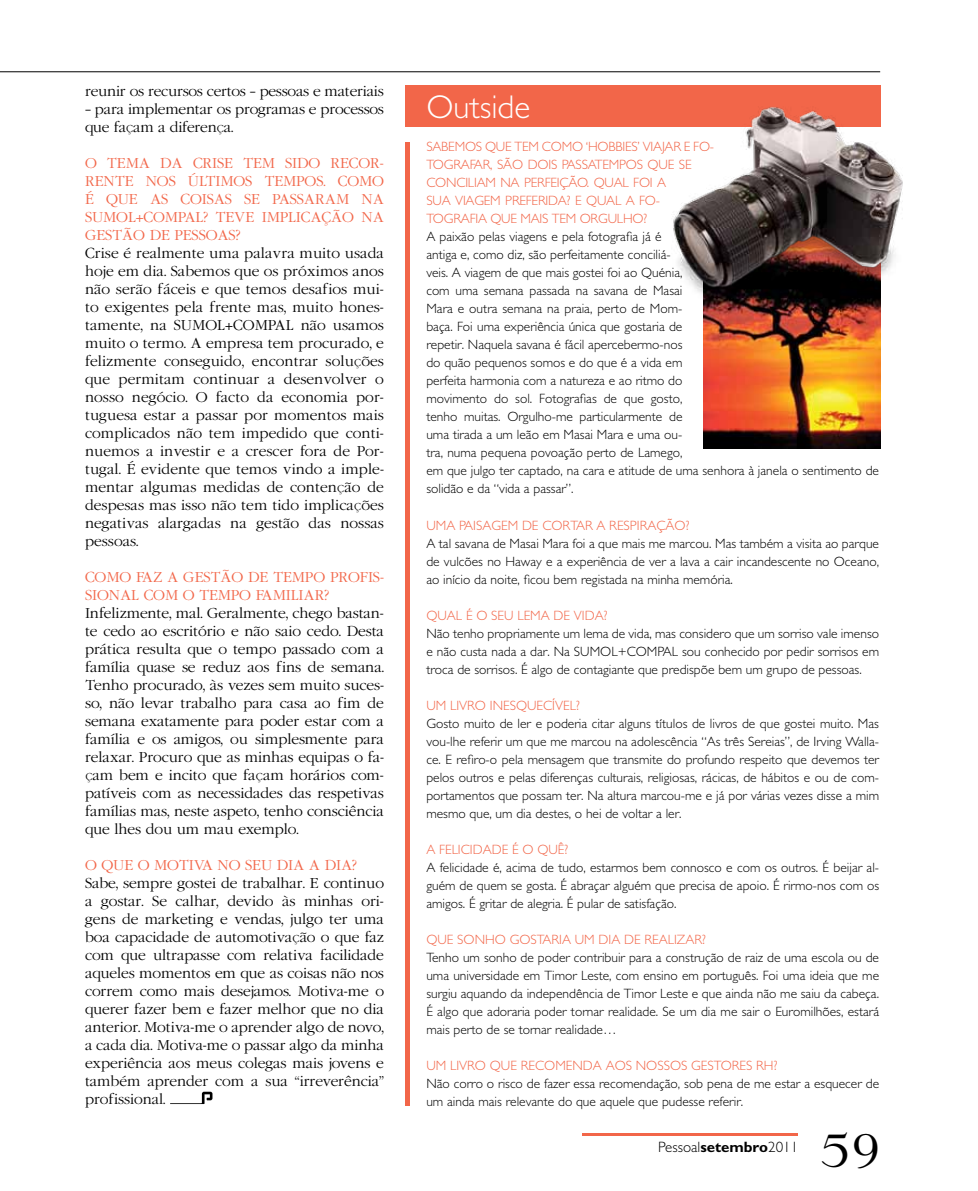
<style>
.page{position:relative;width:978px;height:1191px;background:#fff}
.page>*{position:absolute;margin:0;border:0;box-sizing:border-box;transform-origin:0 0}
.t1{font:45px "Lingwood";color:#000}
.t2{font:300 33px "Gentle Sans";color:#fff}
.t3{font:300 15px "Gentle Sans";color:#000}
.t4{font:300 13.5px/18px "Gentle Sans";color:#000;text-align:justify}
.t5{font:300 13.5px/18px "Garamond";color:#000;text-align:justify}
.t6{font:300 13.5px/18px "Gentle Sans";color:#f26649}
.t7{font:300 13.5px/18px "Garamond";color:#f26649;text-align:justify}
.s1{font-weight:700}
</style>
<div class="page">
<hr style="left:582px;top:1133px;width:216px;height:2px;background:#f26649">
<hr style="left:0;top:71px;width:880px;height:1px;background:#000">
<img style="left:704px;top:301px;width:176px;height:148px">
<svg style="left:170px;top:1091px;width:42px;height:13px"></svg>
<div style="left:405px;top:85px;width:475px;height:41px;background:#f26649"></div>
<hr style="left:405px;top:143px;width:4px;height:963px;background:#f26649">
<img style="left:668px;top:91px;width:235px;height:210px">
<p class="t5" style="left:85px;top:82px;width:300px">reunir os recursos certos – pessoas e materiais</p>
<p class="t5" style="left:85px;top:100px;width:300px">– para implementar os programas e processos que façam a diferença.</p>
<p class="t7" style="left:85px;top:154px;width:54px">O tema</p>
<p class="t7" style="left:85px;top:154px;width:300px;text-indent:75px">da crise tem sido recor&shy;rente nos últimos tempos. Como é que as coisas se passaram</p>
<p class="t7" style="left:361px;top:190px;width:12px">na</p>
<p class="t7" style="left:85px;top:208px;width:187px">SUMOL+COMPAL? Teve imp</p>
<p class="t7" style="left:288px;top:208px;width:86px">licação na</p>
<p class="t7" style="left:85px;top:226px;width:157px">gestão de pessoas?</p>
<p class="t5" style="left:85px;top:244px;width:300px">Crise é realmente uma palavra muito usada hoje em dia. Sabemos que os próximos anos não serão fáceis e que temos desafios mui&shy;to exigentes pela frente mas, muito hones&shy;tamente, na SUMOL+COMPAL não usamos muito o termo. A empresa tem procurado, e felizmente conseguido, encontrar soluções que permitam continuar a desenvolver o nosso negócio. O facto da economia por&shy;tuguesa estar a passar por momentos mais complicados não tem impedido que conti&shy;nuemos a investir e a crescer fora de Por&shy;tugal. É evidente que temos vindo a imple&shy;mentar algumas medidas de contenção de despesas mas isso não tem tido implicações negativas alargadas na gestão das nossas pessoas.</p>
<p class="t7" style="left:85px;top:568px;width:61px">Como faz</p>
<p class="t7" style="left:85px;top:568px;width:300px;text-indent:82px">a gestão de tempo profis&shy;sional com o tempo fami</p>
<p class="t7" style="left:291px;top:586px;width:18px">liar</p>
<p class="t7" style="left:324px;top:586px;width:6px">?</p>
<p class="t5" style="left:85px;top:604px;width:300px">Infelizmente, mal. Geralmente, chego bastan&shy;te cedo ao escritório e não saio cedo. Desta prática resulta que o tempo passado com a família quase se reduz aos fins de semana.<br>Tenho procurado, às vezes sem muito suces&shy;so, não levar trabalho para casa ao fim de semana exatamente para poder estar com a família e os amigos, ou simplesmente para relaxar. Procuro que as minhas equipas o fa&shy;çam bem e incito que façam horários com&shy;patíveis com as necessidades das respetivas famílias mas, neste aspeto, tenho consciência que lhes dou um mau exemplo.</p>
<p class="t7" style="left:85px;top:856px;width:113px">O que o motiva</p>
<p class="t7" style="left:218px;top:856px;width:141px">no seu dia a dia?</p>
<p class="t5" style="left:85px;top:874px;width:300px">Sabe, sempre gostei de trabalhar. E continuo a gostar. Se calhar, devido às minhas ori&shy;gens de marketing e vendas, julgo ter uma boa capacidade de automotivação o que faz com que ultrapasse com relativa facilidade aqueles momentos em que as coisas não nos correm como mais desejamos. Motiva-me o querer fazer bem e fazer melhor que no dia anterior. Motiva-me o aprender algo de novo, a cada dia. Motiva-me o passar algo da minha experiência aos meus colegas mais jovens e também aprender com a sua “irreverência” profissional.</p>
<h2 class="t2" style="left:426px;top:88px;width:105px">Outside</h2>
<p class="t6" style="left:426px;top:138px;width:289px">Sabem os que tem com o ‘hobbies’ viajar e fo&shy;tografar, são dois passatempos q ue se conciliam na perfeição. Qual foi a<br>sua viagem preferida? E qual a fo&shy;tografia que mais tem orgulho?</p>
<p class="t4" style="left:426px;top:228px;width:454px;text-align:left">A paixão pelas viagens e pela fotografia já é<br>antiga e, como diz, são perfeitamente conciliá-<br>veis. A viagem de que mais gostei foi ao Quénia,<br>com uma semana passada na savana de Masai<br>Mara e outra semana na praia, perto de Mom-<br>baça. Foi uma experiência única que gostaria de<br>repetir. N aquela savana é fácil apercebermo-nos<br>do quão pequenos somos e do que é a vida em<br>perfeita harmonia com a natureza e ao ritmo do<br>movimento do sol. Fotografias de que gosto,<br>tenho muitas. Orgulho-me particularmente de<br>uma tirada a um leão em Masai Mara e uma ou-<br>tra, numa pequena povoação perto de Lamego,<br>em que julgo ter captado, na cara e atitude de uma senhora à janela o sentimento de solidão e da “vida a passar”.</p>
<p class="t6" style="left:426px;top:516px;width:265px">Uma paisagem de cortar a respiração?</p>
<p class="t4" style="left:426px;top:534px;width:454px">A tal savana de Masai Mara foi a que mais me marcou. Mas também a visita ao parque de vulcões no H away e a experiência de ver a lava a cair incandescente no Oceano, ao início da noite, ficou bem registada na minha memória.</p>
<p class="t6" style="left:426px;top:606px;width:183px">Qual é o seu lema de vida?</p>
<p class="t4" style="left:426px;top:624px;width:454px">Não tenho propriamente um lema de vida, mas considero que um sorriso vale imenso e não custa nada a dar. Na SU MOL+CO MPAL sou conhecido por pedir sorrisos em troca de sorrisos. É algo de contagiante que predispõe bem um grupo de pessoas.</p>
<p class="t6" style="left:426px;top:696px;width:155px">Um livro inesq uecível?</p>
<p class="t4" style="left:426px;top:714px;width:454px">Gosto muito de ler e poderia citar alguns títulos de livros de que gostei muito. Mas vou-lhe referir um que me marcou na adolescência “As três Sereias”, de Irving Walla&shy;ce. E refiro-o pela mensagem que transmite do profundo respeito que devemos ter pelos outros e pelas diferenças culturais, religiosas, rácicas, de hábitos e ou de com&shy;portamentos que possam ter. N a altura marcou-me e já por várias vezes disse a mim mesmo que, um dia destes, o hei de voltar a ler.</p>
<p class="t6" style="left:426px;top:840px;width:143px">A felicidade é o quê?</p>
<p class="t4" style="left:426px;top:858px;width:454px">A felicidade é, acima de tudo, estarmos bem connosco e com os outros. É beijar al&shy;guém de quem se gosta. É abraçar alguém que precisa de apoio. É rirmo-nos com os amigos. É gritar de alegria. É pular de satisfação.</p>
<p class="t6" style="left:426px;top:930px;width:281px">Que sonho gostaria um dia de realizar?</p>
<p class="t4" style="left:426px;top:948px;width:454px">Tenho um sonho de poder contribuir para a construção de raiz de uma escola ou de uma universidade em Timor Leste, com ensino em português. Foi uma ideia que me surgiu aquando da independência de Timor Leste e que ainda não me saiu da cabeça.<br>É algo que adoraria poder tornar realidade. Se um dia me sair o Euromilhões, estará mais perto de se tornar realidade…</p>
<p class="t6" style="left:426px;top:1056px;width:353px">Um livro que recom enda aos nossos Gestores RH?</p>
<p class="t4" style="left:426px;top:1074px;width:454px">N ão corro o risco de fazer essa recomendação, sob pena de me estar a esquecer de um ainda mais relevante do que aquele que pudesse referir.</p>
<p class="t3" style="left:658px;top:1137px;width:141px">Pessoal<span class="s1">setembro</span>2011</p>
<h1 class="t1" style="left:822px;top:1125px;width:61px">59</h1>
</div>
